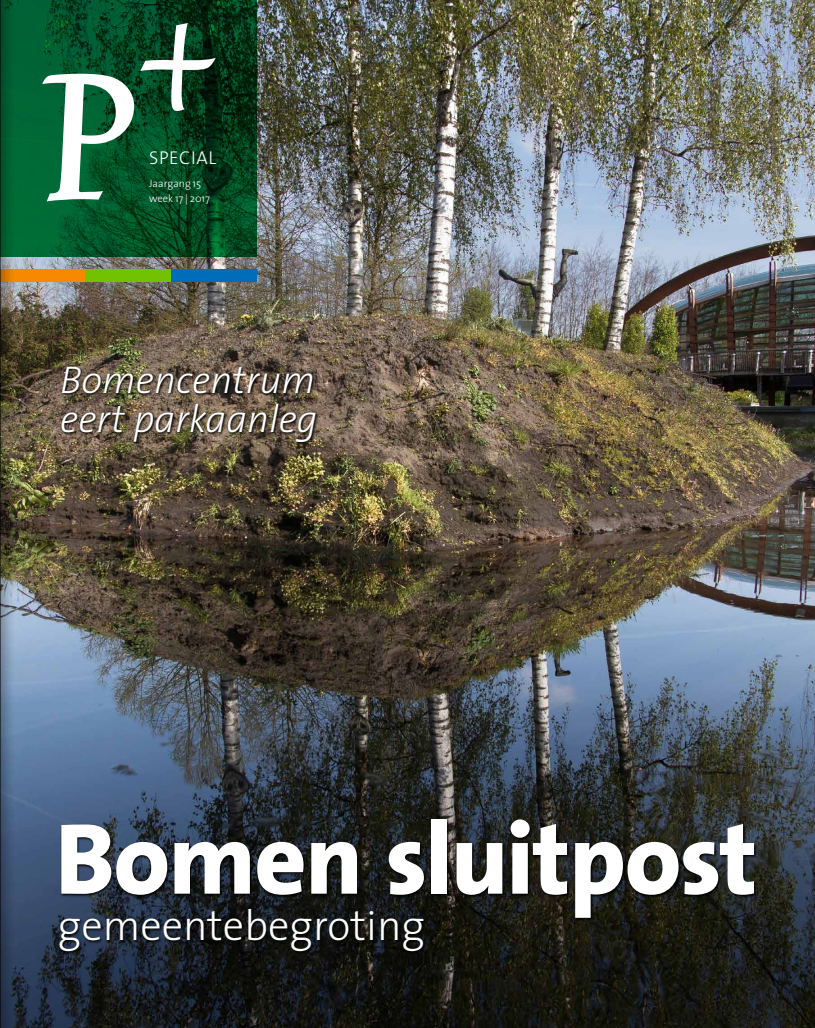
<style>
.page{position:relative;width:815px;height:1028px;background:#fff}
.page>*{position:absolute;margin:0;border:0;box-sizing:border-box;transform-origin:0 0}
.t1{font:227.12px "Trinite No 1 Med Ita";color:#fff}
.t2{font:800 101.88px "The Sans";letter-spacing:-.015em;color:#fff}
.t3{font:300 42.5px "The Sans";color:#fff}
.t4{font:italic 300 38.75px/38.8px "The Sans";color:#fff}
.t5{font:300 18.62px "The Sans";letter-spacing:.03em;color:#fff}
.t6{font:300 10.62px/15px "The Sans";color:#fff}
</style>
<div class="page">
<img style="left:14px;top:0;width:801px;height:1028px">
<svg style="left:14px;top:0;width:243px;height:257px;background:#004c25"></svg>
<div style="left:0;top:269px;width:86px;height:13px;background:#f78900"></div>
<div style="left:86px;top:269px;width:85px;height:13px;background:#71c200"></div>
<div style="left:171px;top:269px;width:86px;height:13px;background:#006dbb"></div>
<svg style="left:60px;top:818px;width:698px;height:103px;background:#151819"></svg>
<svg style="left:59px;top:907px;width:368px;height:47px;background:#151a1f"></svg>
<svg style="left:61px;top:365px;width:258px;height:81px;background:#5d4f3f"></svg>
<img style="left:9px;top:0;width:5px;height:1028px">
<div style="left:0;top:0;width:9px;height:1028px;background:#000;opacity:.75"></div>
<hr style="left:0;top:0;width:1px;height:1028px;background:#000">
<h1 class="t1" style="left:42px;top:33px;width:175px">P<sup>+</sup></h1>
<p class="t5" style="left:149px;top:142px;width:69px">special</p>
<p class="t6" style="left:149px;top:175px;width:62px">Jaargang 15 week 17 | 2017</p>
<p class="t4" style="left:60px;top:359px;width:259px">Bomencentrum eert parkaanleg</p>
<h2 class="t2" style="left:55px;top:773px;width:704px">Bomen sluitpost</h2>
<p class="t3" style="left:58px;top:890px;width:369px">gemeentebegroting</p>
</div>
